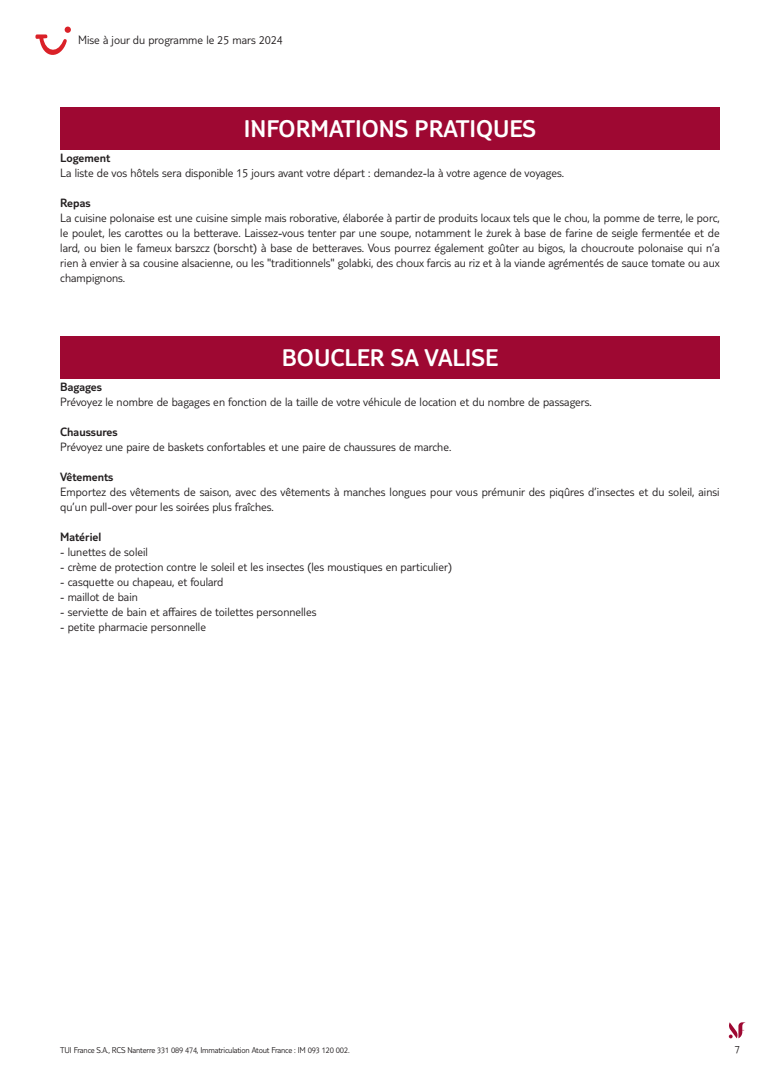
<style>
.page{position:relative;width:780px;height:1088px;background:#fff}
.page>*{position:absolute;margin:0;border:0;box-sizing:border-box;transform-origin:0 0}
.t1{font:300 25px "TUI Type";color:#fff}
.t2{font:300 12.5px/15px "TUI Type";color:#231f20;text-align:justify}
.t3{font:300 12.5px "TUI Type";color:#231f20}
.t4{font:300 11.25px "TUI Type";color:#231f20}
.t5{font:300 8.75px "TUI Type";letter-spacing:-.02em;color:#231f20}
</style>
<div class="page">
<svg style="left:728px;top:1022px;width:18px;height:16px"></svg>
<div style="left:60px;top:108px;width:659px;height:42px;background:#9e0832"></div>
<div style="left:60px;top:336px;width:659px;height:43px;background:#9e0832"></div>
<svg style="left:35px;top:27px;width:36px;height:28px"></svg>
<p class="t2" style="left:78px;top:32px;width:206px">Mise à jour du programme le 25 mars 2024</p>
<h1 class="t1" style="left:244px;top:115px;width:294px">INFORMATIONS PRATIQUES</h1>
<p class="t3" style="left:60px;top:151px;width:52px">Logement</p>
<p class="t2" style="left:60px;top:165px;width:505px">La liste de vos hôtels sera disponible 15 jours avant votre départ : demandez-la à votre agence de voyages.</p>
<p class="t3" style="left:60px;top:196px;width:32px">Repas</p>
<p class="t2" style="left:60px;top:210px;width:661px">La cuisine polonaise est une cuisine simple mais roborative, élaborée à partir de produits locaux tels que le chou, la pomme de terre, le porc, le poulet, les carottes ou la betterave. Laissez-vous tenter par une soupe, notamment le żurek à base de farine de seigle fermentée et de lard, ou bien le fameux barszcz (borscht) à base de betteraves. Vous pourrez également goûter au bigos, la choucroute polonaise qui n’a rien à envier à sa cousine alsacienne, ou les "traditionnels" golabki, des choux farcis au riz et à la viande agrémentés de sauce tomate ou aux champignons.</p>
<h1 class="t1" style="left:282px;top:343px;width:218px">BOUCLER SA VALISE</h1>
<p class="t3" style="left:60px;top:379px;width:43px">Bagages</p>
<p class="t2" style="left:60px;top:394px;width:533px">Prévoyez le nombre de bagages en fonction de la taille de votre véhicule de location et du nombre de passagers.</p>
<p class="t3" style="left:60px;top:424px;width:59px">Chaussures</p>
<p class="t2" style="left:60px;top:439px;width:392px">Prévoyez une paire de baskets confortables et une paire de chaussures de marche.</p>
<p class="t3" style="left:60px;top:469px;width:55px">Vêtements</p>
<p class="t2" style="left:60px;top:484px;width:660px">Emportez des vêtements de saison, avec des vêtements à manches longues pour vous prémunir des piqûres d’insectes et du soleil, ainsi qu’un pull-over pour les soirées plus fraîches.</p>
<p class="t3" style="left:60px;top:529px;width:43px">Matériel</p>
<p class="t2" style="left:60px;top:544px;width:89px">- lunettes de soleil</p>
<p class="t2" style="left:60px;top:559px;width:393px">- crème de protection contre le soleil et les insectes (les moustiques en particulier)</p>
<p class="t2" style="left:60px;top:574px;width:165px">- casquette ou chapeau, et foulard</p>
<p class="t2" style="left:60px;top:589px;width:79px">- maillot de bain</p>
<p class="t2" style="left:60px;top:604px;width:258px">- serviette de bain et affaires de toilettes personnelles</p>
<p class="t2" style="left:60px;top:619px;width:147px">- petite pharmacie personnelle</p>
<p class="t5" style="left:60px;top:1045px;width:291px">TUI France S.A., RCS Nanterre 331 089 474, Immatriculation Atout France : IM 093 120 002.</p>
<p class="t4" style="left:734px;top:1042px;width:7px">7</p>
</div>
